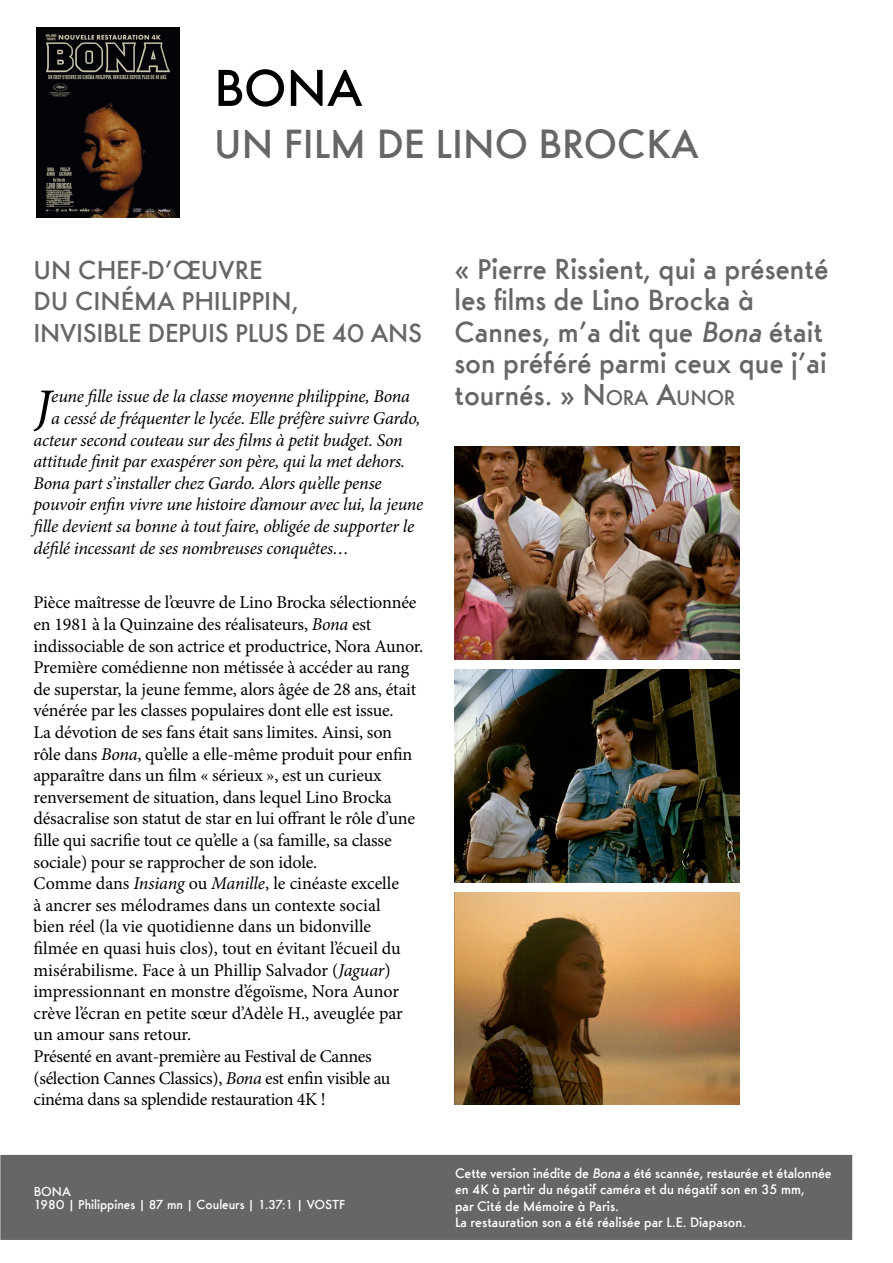
<style>
.page{position:relative;width:893px;height:1263px;background:#fff}
.page>*{position:absolute;margin:0;border:0;box-sizing:border-box;transform-origin:0 0}
.t1{font:500 54px "Futura Ridendo";color:#000}
.t2{font:italic 51.3px "Minion Pro";color:#000}
.t3{font:500 42.15px "Futura Ridendo";color:#656665}
.t4{font:500 30px/31.5px "Futura Ridendo";color:#656665}
.t5{font:500 27px/31.5px "Futura Ridendo";color:#656665}
.t6{font:18px/21.6px "Minion Pro";letter-spacing:-.01em;color:#000}
.t7{font:italic 18px "Minion Pro";letter-spacing:-.015em;color:#000}
.t8{font:500 14.25px/16.5px "Futura Ridendo";color:#fff}
.t9{font:500 13.5px/13.5px "Futura Ridendo";color:#fff}
.s1{font-style:italic}
.s2{font-size:31.5px}
.s3{font-size:22.05px}
</style>
<div class="page">
<img style="left:36px;top:28px;width:143px;height:190px">
<img style="left:455px;top:447px;width:284px;height:212px">
<img style="left:455px;top:670px;width:284px;height:212px">
<img style="left:455px;top:892px;width:284px;height:212px">
<div style="left:1px;top:1156px;width:850px;height:83px;background:#666"></div>
<h1 class="t1" style="left:214px;top:56px;width:150px">BONA</h1>
<h3 class="t3" style="left:214px;top:120px;width:486px">UN FILM DE LINO BROCKA</h3>
<h3 class="t5" style="left:33px;top:254px;width:390px">UN CHEF-D’ŒUVRE<br>DU CINÉMA PHILIPPIN,<br>INVISIBLE DEPUIS PLUS DE 40 ANS</h3>
<h2 class="t2" style="left:35px;top:372px;width:18px">J</h2>
<p class="t7" style="left:51px;top:384px;width:360px">eune fille issue de la classe moyenne philippine, Bona</p>
<p class="t7" style="left:51px;top:406px;width:370px">a cessé de fréquenter le lycée. Elle préfère suivre Gardo,</p>
<p class="t7" style="left:33px;top:427px;width:371px">acteur second couteau sur des films à petit budget. Son</p>
<p class="t7" style="left:33px;top:449px;width:373px">attitude finit par exaspérer son père, qui la met dehors.</p>
<p class="t7" style="left:33px;top:471px;width:350px">Bona part s’installer chez Gardo. Alors qu’elle pense</p>
<p class="t7" style="left:33px;top:492px;width:391px">pouvoir enfin vivre une histoire d’amour avec lui, la jeune</p>
<p class="t7" style="left:33px;top:514px;width:382px">fille devient sa bonne à tout faire, obligée de supporter le</p>
<p class="t7" style="left:33px;top:535px;width:317px">défilé incessant de ses nombreuses conquêtes…</p>
<p class="t6" style="left:33px;top:592px;width:391px">Pièce maîtresse de l’œuvre de Lino Brocka sélectionnée en 1981 à la Quinzaine des réalisateurs, <span class="s1">Bona</span> est indissociable de son actrice et productrice, Nora Aunor.<br>Première comédienne non métissée à accéder au rang de superstar, la jeune femme, alors âgée de 28 ans, était vénérée par les classes populaires dont elle est issue.<br>La dévotion de ses fans était sans limites. Ainsi, son rôle dans <span class="s1">Bona</span>, qu’elle a elle-même produit pour enfin apparaître dans un film « sérieux », est un curieux renversement de situation, dans lequel Lino Brocka désacralise son statut de star en lui offrant le rôle d’une fille qui sacrifie tout ce qu’elle a (sa famille, sa classe sociale) pour se rapprocher de son idole.<br>Comme dans <span class="s1">Insiang</span> ou <span class="s1">Manille</span>, le cinéaste excelle<br>à ancrer ses mélodrames dans un contexte social<br>bien réel (la vie quotidienne dans un bidonville<br>filmée en quasi huis clos), tout en évitant l’écueil du misérabilisme. Face à un Phillip Salvador (<span class="s1">Jaguar</span>) impressionnant en monstre d’égoïsme, Nora Aunor crève l’écran en petite sœur d’Adèle H., aveuglée par un amour sans retour.<br>Présenté en avant-première au Festival de Cannes (sélection Cannes Classics), <span class="s1">Bona</span> est enfin visible au cinéma dans sa splendide restauration 4K !</p>
<p class="t9" style="left:34px;top:1184px;width:313px">BONA<br>1980 | Philippines | 87 mn | Couleurs | 1.37:1 | VOSTF</p>
<h3 class="t4" style="left:454px;top:253px;width:376px">« Pierre Rissient, qui a présenté les films de Lino Brocka à<br>Cannes, m’a dit que <span class="s1">Bona</span> était son préféré parmi ceux que j’ai tournés. » <span class="s2">N</span><span class="s3">ORA</span> <span class="s2">A</span><span class="s3">UNOR</span></h3>
<p class="t8" style="left:455px;top:1165px;width:378px">Cette version inédite de <span class="s1">Bona</span> a été scannée, restaurée et étalonnée en 4K à partir du négatif caméra et du négatif son en 35 mm,<br>par Cité de Mémoire à Paris.<br>La restauration son a été réalisée par L.E. Diapason.</p>
</div>
